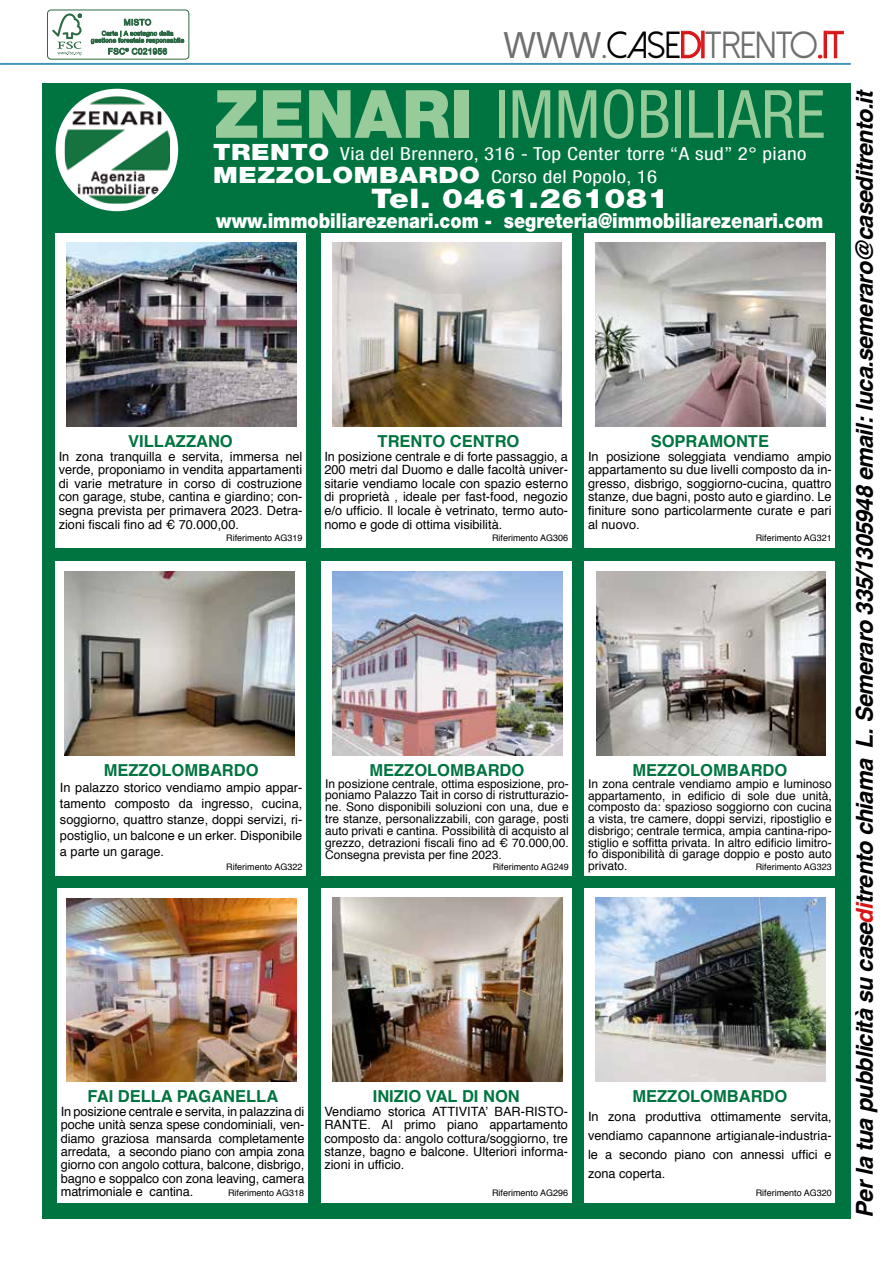
<style>
.page{position:relative;width:893px;height:1263px;background:#fff}
.page>*{position:absolute;margin:0;border:0;box-sizing:border-box;transform-origin:0 0}
.t1{font:condensed 66.6px "Helvetica Neue";letter-spacing:.01em;color:#97cb9a}
.t2{font:37.65px "Dolce Vita";color:#706f6f;scale:.96 1}
.t3{font:900 27px "Helvetica Neue";letter-spacing:.02em;color:#fff;scale:1.16 1}
.t4{font:italic 700 23.25px "Helvetica";color:#000}
.t5{font:900 20.7px "Helvetica Neue";color:#fff;scale:.86 1}
.t6{font:condensed 18px/22.5px "Helvetica Neue";letter-spacing:.02em;color:#fff;scale:1.16 1}
.t7{font:700 16.5px "Helvetica";color:#007440}
.t8{font:12.75px/13.6px "Helvetica";color:#000;text-align:justify}
.t9{font:12px/11.7px "Helvetica";color:#000;text-align:justify}
.t10{font:9px "Helvetica";color:#000}
.s1{font-family:"Arial";font-size:36px}
.s2{font-size:36px}
.s3{color:#000}
.s4{color:#d91415}
.s5{font-size:30.15px;color:#d91415}
.s6{font-weight:900;font-stretch:normal}
.s7{font-weight:900;font-stretch:normal;font-size:22.5px}
</style>
<div class="page">
<hr style="left:0;top:63px;width:851px;height:2px;background:#4194bc">
<div style="left:47px;top:10px;width:142px;height:49px;border:1px solid #2e6a46;border-radius:4px"></div>
<svg style="left:52px;top:13px;width:30px;height:42px"></svg>
<svg style="left:91px;top:19px;width:93px;height:36px"></svg>
<div style="left:42px;top:83px;width:808px;height:1135px;background:#007440"></div>
<div style="left:57px;top:90px;width:120px;height:120px;background:#fff;border-radius:50%"></div>
<img style="left:65px;top:96px;width:105px;height:108px">
<div style="left:56px;top:89px;width:122px;height:122px;border:3px solid #fff;border-radius:50%"></div>
<div style="left:584px;top:888px;width:251px;height:314px;background:#fff"></div>
<div style="left:321px;top:888px;width:251px;height:314px;background:#fff"></div>
<div style="left:57px;top:888px;width:251px;height:314px;background:#fff"></div>
<div style="left:321px;top:234px;width:251px;height:314px;background:#fff"></div>
<div style="left:55px;top:234px;width:251px;height:314px;background:#fff"></div>
<img style="left:66px;top:243px;width:230px;height:184px">
<img style="left:596px;top:898px;width:229px;height:183px">
<img style="left:332px;top:898px;width:230px;height:183px">
<div style="left:55px;top:561px;width:251px;height:314px;background:#fff"></div>
<img style="left:66px;top:898px;width:230px;height:184px">
<div style="left:321px;top:561px;width:251px;height:314px;background:#fff"></div>
<img style="left:332px;top:243px;width:230px;height:184px">
<div style="left:584px;top:234px;width:251px;height:314px;background:#fff"></div>
<div style="left:584px;top:561px;width:251px;height:314px;background:#fff"></div>
<img style="left:333px;top:572px;width:229px;height:183px">
<img style="left:64px;top:572px;width:230px;height:183px">
<img style="left:596px;top:243px;width:229px;height:184px">
<img style="left:596px;top:572px;width:230px;height:183px">
<h2 class="t2" style="left:503px;top:26px;width:356px"><span class="s1">WWW</span><span class="s2">.</span><span class="s3">CASE</span><span class="s4">DI</span>TRENTO<span class="s5">.</span><span class="s4">IT</span></h2>
<h1 class="t1" style="left:214px;top:76px;width:612px"><span class="s6">ZENARI</span> IMMOBILIARE</h1>
<h3 class="t6" style="left:213px;top:143px;width:513px"><span class="s7">TRENTO</span> Via del Brennero, 316 - Top Center torre “A sud” 2° piano<br><span class="s7">MEZZOLOMBARDO</span> Corso del Popolo, 16</h3>
<h3 class="t3" style="left:371px;top:183px;width:258px">Tel. 0461.261081</h3>
<h3 class="t5" style="left:216px;top:208px;width:707px">www.immobiliarezenari.com - segreteria@immobiliarezenari.com</h3>
<p class="t7" style="left:128px;top:428px;width:106px">VILLAZZANO</p>
<p class="t8" style="left:59px;top:450px;width:245px">In zona tranquilla e servita, immersa nel verde, proponiamo in vendita appartamenti di varie metrature in corso di costruzione con garage, stube, cantina e giardino; con&shy;segna prevista per primavera 2023. Detra&shy;zioni fiscali fino ad € 70.000,00.</p>
<p class="t10" style="left:226px;top:531px;width:78px">Riferimento AG319</p>
<p class="t7" style="left:378px;top:428px;width:143px">TRENTO CENTRO</p>
<p class="t8" style="left:324px;top:450px;width:245px">In posizione centrale e di forte passaggio, a 200 metri dal Duomo e dalle facoltà univer&shy;sitarie vendiamo locale con spazio esterno di proprietà , ideale per fast-food, negozio e/o ufficio. Il locale è vetrinato, termo auto&shy;nomo e gode di ottima visibilità.</p>
<p class="t10" style="left:492px;top:531px;width:78px">Riferimento AG306</p>
<p class="t7" style="left:651px;top:428px;width:120px">SOPRAMONTE</p>
<p class="t8" style="left:588px;top:450px;width:245px">In posizione soleggiata vendiamo ampio appartamento su due livelli composto da in&shy;gresso, disbrigo, soggiorno-cucina, quattro stanze, due bagni, posto auto e giardino. Le finiture sono particolarmente curate e pari al nuovo.</p>
<p class="t10" style="left:756px;top:531px;width:78px">Riferimento AG321</p>
<p class="t7" style="left:104px;top:757px;width:156px">MEZZOLOMBARDO</p>
<p class="t8" style="left:60px;top:780px;width:244px;line-height:16px">In palazzo storico vendiamo ampio appar&shy;tamento composto da ingresso, cucina, soggiorno, quattro stanze, doppi servizi, ri&shy;postiglio, un balcone e un erker. Disponibile a parte un garage.</p>
<p class="t10" style="left:226px;top:859px;width:78px">Riferimento AG322</p>
<p class="t7" style="left:369px;top:757px;width:156px">MEZZOLOMBARDO</p>
<p class="t9" style="left:325px;top:778px;width:245px">In posizione centrale, ottima esposizione, pro&shy;poniamo Palazzo Tait in corso di ristrutturazio&shy;ne. Sono disponibili soluzioni con una, due e tre stanze, personalizzabili, con garage, posti auto privati e cantina. Possibilità di acquisto al grezzo, detrazioni fiscali fino ad € 70.000,00.<br>Consegna prevista per fine 2023.</p>
<p class="t10" style="left:493px;top:859px;width:78px">Riferimento AG249</p>
<p class="t7" style="left:632px;top:757px;width:156px">MEZZOLOMBARDO</p>
<p class="t9" style="left:588px;top:778px;width:245px">In zona centrale vendiamo ampio e luminoso appartamento, in edificio di sole due unità, composto da: spazioso soggiorno con cucina a vista, tre camere, doppi servizi, ripostiglio e disbrigo; centrale termica, ampia cantina-ripo&shy;stiglio e soffitta privata. In altro edificio limitro&shy;fo disponibilità di garage doppio e posto auto privato.</p>
<p class="t10" style="left:756px;top:860px;width:77px">Riferimento AG323</p>
<p class="t7" style="left:88px;top:1083px;width:192px">FAI DELLA PAGANELLA</p>
<p class="t8" style="left:61px;top:1105px;width:245px">In posizione centrale e servita, in palazzina di poche unità senza spese condominiali, ven&shy;diamo graziosa mansarda completamente arredata, a secondo piano con ampia zona giorno con angolo cottura, balcone, disbrigo, bagno e soppalco con zona leaving, camera matrimoniale e cantina.</p>
<p class="t10" style="left:228px;top:1186px;width:78px">Riferimento AG318</p>
<p class="t7" style="left:373px;top:1083px;width:148px">INIZIO VAL DI NON</p>
<p class="t8" style="left:324px;top:1105px;width:245px">Vendiamo storica ATTIVITA’ BAR-RISTO-RANTE. Al primo piano appartamento composto da: angolo cottura/soggiorno, tre stanze, bagno e balcone. Ulteriori informa&shy;zioni in ufficio.</p>
<p class="t10" style="left:492px;top:1186px;width:78px">Riferimento AG296</p>
<p class="t7" style="left:632px;top:1083px;width:156px">MEZZOLOMBARDO</p>
<p class="t8" style="left:588px;top:1107px;width:245px;line-height:19px">In zona produttiva ottimamente servita, vendiamo capannone artigianale-industria&shy;le a secondo piano con annessi uffici e zona coperta.</p>
<p class="t10" style="left:756px;top:1186px;width:78px">Riferimento AG320</p>
<h3 class="t4" style="left:845px;top:1217px;width:1130px;rotate:-90deg">Per la tua pubblicità su case<span class="s4">di</span>trento chiama L. Semeraro 335/1305948 email: luca.semeraro@caseditrento.it</h3>
</div>
